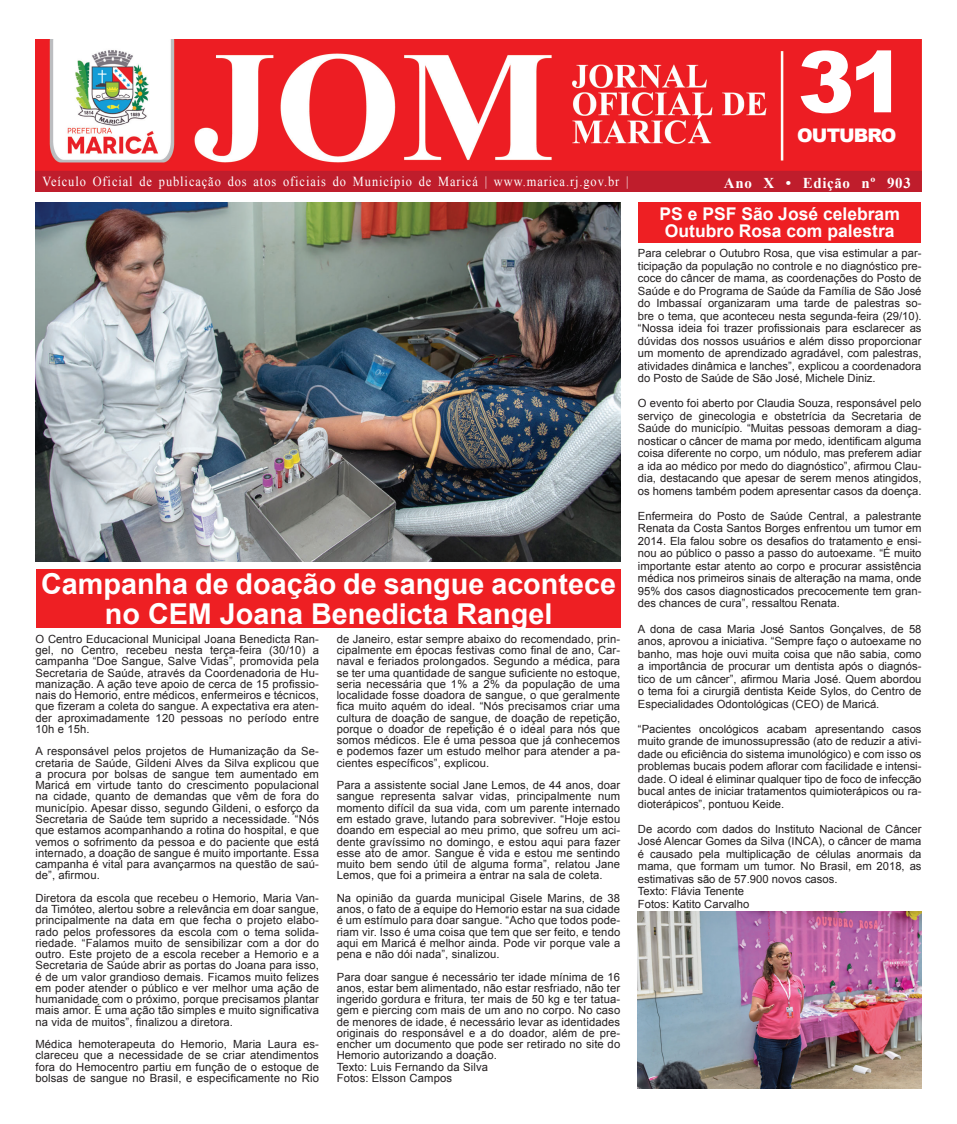
<style>
.page{position:relative;width:957px;height:1124px;background:#fff}
.page>*{position:absolute;margin:0;border:0;box-sizing:border-box;transform-origin:0 0}
.t1{font:900 85px "Arial";color:#fff}
.t2{font:700 28.75px/30px "Arial";color:#fff;text-align:center}
.t3{font:900 18.75px "Arial";letter-spacing:-.05em;color:#fff}
.t4{font:700 17.5px/17.5px "Arial";color:#fff;text-align:center}
.t5{font:700 15px "Times New Roman";letter-spacing:.04em;color:#fff}
.t6{font:13.75px "Times New Roman";letter-spacing:.075em;color:#fff;scale:.9 1}
.t7{font:11.25px/11.2px "Arial";letter-spacing:.01em;color:#231f20;text-align:justify}
</style>
<div class="page">
<img style="left:638px;top:911px;width:283px;height:177px">
<div style="left:36px;top:569px;width:585px;height:58px;background:#ee1f23"></div>
<div style="left:638px;top:202px;width:283px;height:40px;background:#ee1f23"></div>
<img style="left:35px;top:202px;width:585px;height:360px">
<img style="left:35px;top:39px;width:886px;height:152px">
<h1 class="t1" style="left:797px;top:20px;width:110px">31</h1>
<h3 class="t3" style="left:797px;top:121px;width:101px">OUTUBRO</h3>
<p class="t6" style="left:43px;top:172px;width:653px">Veículo Oficial de publicação dos atos oficiais do Município de Maricá | www.marica.rj.gov.br |</p>
<h3 class="t5" style="left:724px;top:172px;width:188px">Ano X • Edição nº 903</h3>
<h2 class="t2" style="left:41px;top:570px;width:576px">Campanha de doação de sangue acontece no CEM Joana Benedicta Rangel</h2>
<p class="t7" style="left:35px;top:633px;width:285px">O Centro Educacional Municipal Joana Benedicta Ran&shy;gel, no Centro, recebeu nesta terça-feira (30/10) a campanha “Doe Sangue, Salve Vidas”, promovida pela Secretaria de Saúde, através da Coordenadoria de Hu&shy;manização. A ação teve apoio de cerca de 15 profissio&shy;nais do Hemorio, entre médicos, enfermeiros e técnicos, que fizeram a coleta do sangue. A expectativa era aten&shy;der aproximadamente 120 pessoas no período entre 10h e 15h.</p>
<p class="t7" style="left:35px;top:745px;width:285px">A responsável pelos projetos de Humanização da Se&shy;cretaria de Saúde, Gildeni Alves da Silva explicou que a procura por bolsas de sangue tem aumentado em Maricá em virtude tanto do crescimento populacional na cidade, quanto de demandas que vêm de fora do município. Apesar disso, segundo Gildeni, o esforço da Secretaria de Saúde tem suprido a necessidade. “Nós que estamos acompanhando a rotina do hospital, e que vemos o sofrimento da pessoa e do paciente que está internado, a doação de sangue é muito importante. Essa campanha é vital para avançarmos na questão de saú&shy;de”, afirmou.</p>
<p class="t7" style="left:35px;top:892px;width:285px">Diretora da escola que recebeu o Hemorio, Maria Van&shy;da Timóteo, alertou sobre a relevância em doar sangue, principalmente na data em que fecha o projeto elabo&shy;rado pelos professores da escola com o tema solida&shy;riedade. “Falamos muito de sensibilizar com a dor do outro. Este projeto de a escola receber a Hemorio e a Secretaria de Saúde abrir as portas do Joana para isso, é de um valor grandioso demais. Ficamos muito felizes em poder atender o público e ver melhor uma ação de humanidade com o próximo, porque precisamos plantar mais amor. É uma ação tão simples e muito significativa na vida de muitos”, finalizou a diretora.</p>
<p class="t7" style="left:35px;top:1038px;width:285px">Médica hemoterapeuta do Hemorio, Maria Laura es&shy;clareceu que a necessidade de se criar atendimentos fora do Hemocentro partiu em função de o estoque de bolsas de sangue no Brasil, e especificamente no Rio</p>
<p class="t7" style="left:337px;top:633px;width:285px">de Janeiro, estar sempre abaixo do recomendado, prin&shy;cipalmente em épocas festivas como final de ano, Car&shy;naval e feriados prolongados. Segundo a médica, para se ter uma quantidade de sangue suficiente no estoque, seria necessária que 1% a 2% da população de uma localidade fosse doadora de sangue, o que geralmente fica muito aquém do ideal. “Nós precisamos criar uma cultura de doação de sangue, de doação de repetição, porque o doador de repetição é o ideal para nós que somos médicos. Ele é uma pessoa que já conhecemos e podemos fazer um estudo melhor para atender a pa&shy;cientes específicos”, explicou.</p>
<p class="t7" style="left:337px;top:779px;width:285px">Para a assistente social Jane Lemos, de 44 anos, doar sangue representa salvar vidas, principalmente num momento difícil da sua vida, com um parente internado em estado grave, lutando para sobreviver. “Hoje estou doando em especial ao meu primo, que sofreu um aci&shy;dente gravíssimo no domingo, e estou aqui para fazer esse ato de amor. Sangue é vida e estou me sentindo muito bem sendo útil de alguma forma”, relatou Jane Lemos, que foi a primeira a entrar na sala de coleta.</p>
<p class="t7" style="left:337px;top:892px;width:285px">Na opinião da guarda municipal Gisele Marins, de 38 anos, o fato de a equipe do Hemorio estar na sua cidade é um estímulo para doar sangue. “Acho que todos pode&shy;riam vir. Isso é uma coisa que tem que ser feito, e tendo aqui em Maricá é melhor ainda. Pode vir porque vale a pena e não dói nada”, sinalizou.</p>
<p class="t7" style="left:337px;top:970px;width:285px;text-align:left">Para doar sangue é necessário ter idade mínima de 16 anos, estar bem alimentado, não estar resfriado, não ter ingerido gordura e fritura, ter mais de 50 kg e ter tatua&shy;gem e piercing com mais de um ano no corpo. No caso de menores de idade, é necessário levar as identidades originais do responsável e a do doador, além de pre&shy;encher um documento que pode ser retirado no site do Hemorio autorizando a doação.<br>Texto: Luis Fernando da Silva<br>Fotos: Elsson Campos</p>
<h3 class="t4" style="left:659px;top:205px;width:242px">PS e PSF São José celebram<br>Outubro Rosa com palestra</h3>
<p class="t7" style="left:638px;top:247px;width:285px;line-height:12.5px">Para celebrar o Outubro Rosa, que visa estimular a par&shy;ticipação da população no controle e no diagnóstico pre&shy;coce do câncer de mama, as coordenações do Posto de Saúde e do Programa de Saúde da Família de São José do Imbassaí organizaram uma tarde de palestras so&shy;bre o tema, que aconteceu nesta segunda-feira (29/10). “Nossa ideia foi trazer profissionais para esclarecer as dúvidas dos nossos usuários e além disso proporcionar um momento de aprendizado agradável, com palestras, atividades dinâmica e lanches”, explicou a coordenadora do Posto de Saúde de São José, Michele Diniz.</p>
<p class="t7" style="left:638px;top:397px;width:285px;line-height:12.5px">O evento foi aberto por Claudia Souza, responsável pelo serviço de ginecologia e obstetrícia da Secretaria de Saúde do município. “Muitas pessoas demoram a diag&shy;nosticar o câncer de mama por medo, identificam alguma coisa diferente no corpo, um nódulo, mas preferem adiar a ida ao médico por medo do diagnóstico”, afirmou Clau&shy;dia, destacando que apesar de serem menos atingidos, os homens também podem apresentar casos da doença.</p>
<p class="t7" style="left:638px;top:510px;width:285px;line-height:12.5px">Enfermeira do Posto de Saúde Central, a palestrante Renata da Costa Santos Borges enfrentou um tumor em 2014. Ela falou sobre os desafios do tratamento e ensi&shy;nou ao público o passo a passo do autoexame. “É muito importante estar atento ao corpo e procurar assistência médica nos primeiros sinais de alteração na mama, onde 95% dos casos diagnosticados precocemente tem gran&shy;des chances de cura”, ressaltou Renata.</p>
<p class="t7" style="left:638px;top:622px;width:285px;line-height:12.5px">A dona de casa Maria José Santos Gonçalves, de 58 anos, aprovou a iniciativa. “Sempre faço o autoexame no banho, mas hoje ouvi muita coisa que não sabia, como a importância de procurar um dentista após o diagnós&shy;tico de um câncer”, afirmou Maria José. Quem abordou o tema foi a cirurgiã dentista Keide Sylos, do Centro de Especialidades Odontológicas (CEO) de Maricá.</p>
<p class="t7" style="left:638px;top:722px;width:285px;line-height:12.5px">“Pacientes oncológicos acabam apresentando casos muito grande de imunossupressão (ato de reduzir a ativi&shy;dade ou eficiência do sistema imunológico) e com isso os problemas bucais podem aflorar com facilidade e intensi&shy;dade. O ideal é eliminar qualquer tipo de foco de infecção bucal antes de iniciar tratamentos quimioterápicos ou ra&shy;dioterápicos”, pontuou Keide.</p>
<p class="t7" style="left:638px;top:822px;width:285px;line-height:12.5px;text-align:left">De acordo com dados do Instituto Nacional de Câncer José Alencar Gomes da Silva (INCA), o câncer de mama é causado pela multiplicação de células anormais da mama, que formam um tumor. No Brasil, em 2018, as estimativas são de 57.900 novos casos.<br>Texto: Flávia Tenente<br>Fotos: Katito Carvalho</p>
</div>
